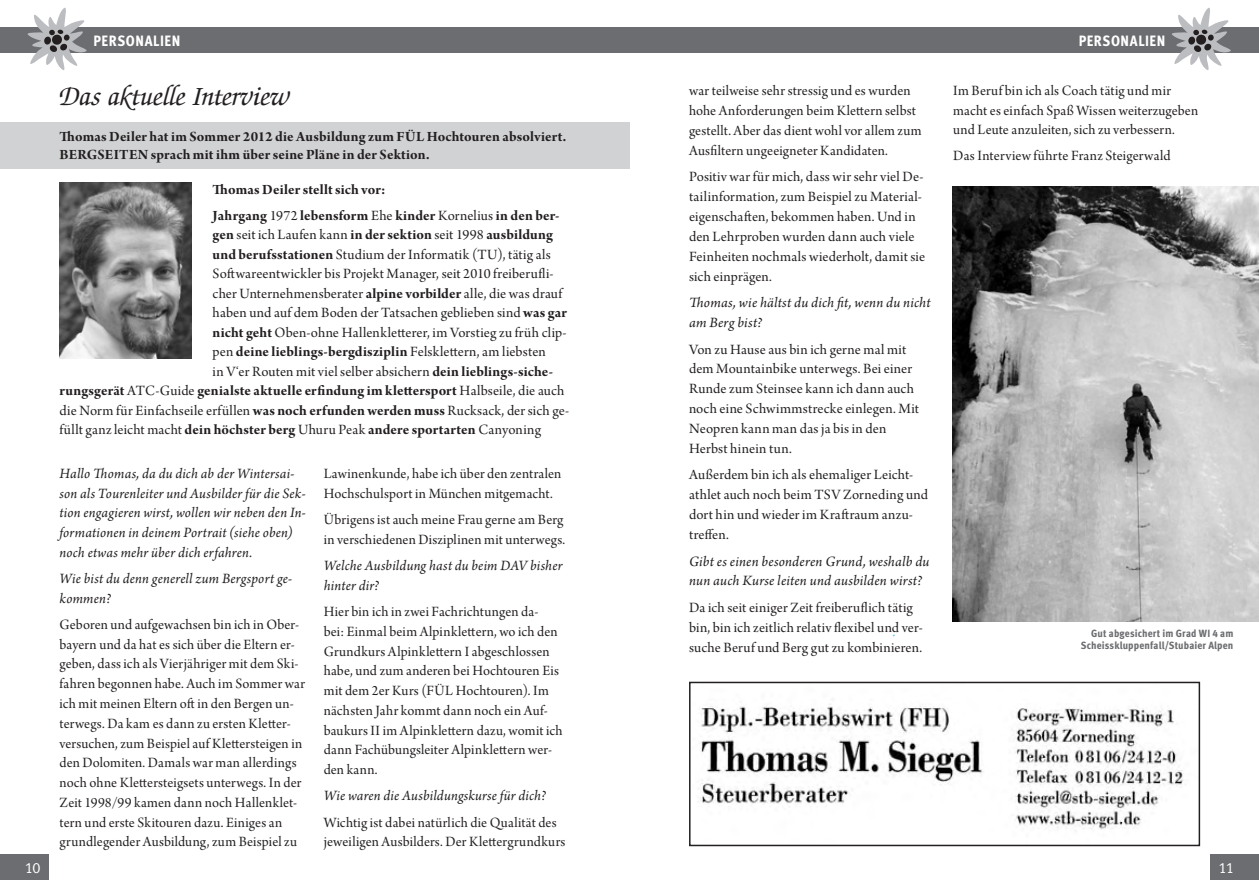
<style>
.page{position:relative;width:1259px;height:893px;background:#fff}
.page>*{position:absolute;margin:0;border:0;box-sizing:border-box;transform-origin:0 0}
.t1{font:italic 28.5px "Zapf Chancery Std";letter-spacing:.005em;color:#231f20}
.t2{font:15px/19.8px "Arno Pro Subhead";letter-spacing:.01em;color:#231f20}
.t3{font:italic 15px/19.8px "Arno Pro";letter-spacing:.015em;color:#231f20}
.t4{font:15px/25.8px "Arno Pro Bold Subhead";letter-spacing:.01em;color:#231f20}
.t5{font:15px "Meta Cond Extra Bold LF";letter-spacing:.04em;color:#fff}
.t6{font:15px "Meta Caps";color:#fff}
.t7{font:10.5px/12px "Meta Cond Extra Bold LF";letter-spacing:.01em;color:#6c6d70;text-align:right;scale:1.04 1}
.s1{font-family:"Arno Pro Subhead"}
.s2{font-family:"Arno Pro Bold Subhead"}
</style>
<div class="page">
<div style="left:0;top:855px;width:49px;height:25px;background:#6c6d70"></div>
<div style="left:1210px;top:855px;width:49px;height:25px;background:#6c6d70"></div>
<div style="left:0;top:28px;width:629px;height:25px;background:#6c6d70"></div>
<svg style="left:26px;top:7px;width:65px;height:63px"></svg>
<div style="left:629px;top:28px;width:630px;height:25px;background:#6c6d70"></div>
<svg style="left:1169px;top:8px;width:65px;height:62px"></svg>
<img style="left:952px;top:186px;width:307px;height:435px">
<div style="left:0;top:122px;width:629px;height:47px;background:#d1d2d4"></div>
<img style="left:60px;top:183px;width:131px;height:175px">
<img style="left:699px;top:704px;width:484px;height:126px">
<div style="left:689px;top:682px;width:511px;height:164px;border:2px solid #231f20"></div>
<p class="t5" style="left:94px;top:32px;width:88px">Personalien</p>
<p class="t5" style="left:1078px;top:32px;width:88px">Personalien</p>
<h1 class="t1" style="left:60px;top:82px;width:232px">Das aktuelle Interview</h1>
<p class="t4" style="left:60px;top:129px;width:508px;line-height:18px">Thomas Deiler hat im Sommer 2012 die Ausbildung zum FÜL Hochtouren absolviert.<br>BERGSEITEN sprach mit ihm über seine Pläne in der Sektion.</p>
<p class="t4" style="left:213px;top:177px;width:348px">Thomas Deiler stellt sich vor:<br>Jahrgang <span class="s1">1972</span> lebensform <span class="s1">Ehe</span> kinder <span class="s1">Kornelius</span> in den ber-</p>
<p class="t4" style="left:213px;top:223px;width:342px">gen <span class="s1">seit ich Laufen kann</span> in der sektion <span class="s1">seit 1998</span> ausbildung</p>
<p class="t2" style="left:213px;top:245px;width:356px"><span class="s2">und berufsstationen</span> Studium der Informatik (TU), tätig als Softwareentwickler bis Projekt Manager, seit 2010 freiberufli&shy;cher Unternehmensberater <span class="s2">alpine vorbilder</span> alle, die was drauf haben und auf dem Boden der Tatsachen geblieben sind <span class="s2">was gar nicht geht</span> Oben-ohne Hallenkletterer, im Vorstieg zu früh clip-</p>
<p class="t4" style="left:213px;top:340px;width:335px"><span class="s1">pen</span> deine lieblings-bergdisziplin <span class="s1">Felsklettern, am liebsten</span></p>
<p class="t2" style="left:213px;top:362px;width:342px">in V‘er Routen mit viel selber absichern <span class="s2">dein lieblings-siche-</span></p>
<p class="t4" style="left:60px;top:379px;width:506px">rungsgerät <span class="s1">ATC-Guide</span> genialste aktuelle erfindung im klettersport <span class="s1">Halbseile, die auch</span></p>
<p class="t2" style="left:60px;top:401px;width:511px">die Norm für Einfachseile erfüllen <span class="s2">was noch erfunden werden muss</span> Rucksack, der sich ge&shy;füllt ganz leicht macht <span class="s2">dein höchster berg</span> Uhuru Peak <span class="s2">andere sportarten</span> Canyoning</p>
<p class="t3" style="left:60px;top:464px;width:248px">Hallo Thomas, da du dich ab der Wintersai&shy;son als Tourenleiter und Ausbilder für die Sek&shy;tion engagieren wirst, wollen wir neben den In&shy;formationen in deinem Portrait (siehe oben) noch etwas mehr über dich erfahren.</p>
<p class="t3" style="left:60px;top:569px;width:234px">Wie bist du denn generell zum Bergsport ge&shy;kommen?</p>
<p class="t2" style="left:60px;top:615px;width:247px">Geboren und aufgewachsen bin ich in Ober&shy;bayern und da hat es sich über die Eltern er&shy;geben, dass ich als Vierjähriger mit dem Ski&shy;fahren begonnen habe. Auch im Sommer war ich mit meinen Eltern oft in den Bergen un&shy;terwegs. Da kam es dann zu ersten Kletter&shy;versuchen, zum Beispiel auf Klettersteigen in den Dolomiten. Damals war man allerdings noch ohne Klettersteigsets unterwegs. In der Zeit 1998/99 kamen dann noch Hallenklet&shy;tern und erste Skitouren dazu. Einiges an grundlegender Ausbildung, zum Beispiel zu</p>
<p class="t2" style="left:324px;top:465px;width:239px">Lawinenkunde, habe ich über den zentralen<br>Hochschulsport in München mitgemacht.</p>
<p class="t2" style="left:324px;top:510px;width:243px">Übrigens ist auch meine Frau gerne am Berg in verschiedenen Disziplinen mit unterwegs.</p>
<p class="t3" style="left:324px;top:556px;width:240px">Welche Ausbildung hast du beim DAV bisher hinter dir?</p>
<p class="t2" style="left:324px;top:602px;width:240px">Hier bin ich in zwei Fachrichtungen da&shy;bei: Einmal beim Alpinklettern, wo ich den Grundkurs Alpinklettern I abgeschlossen habe, und zum anderen bei Hochtouren Eis mit dem 2er Kurs (FÜL Hochtouren). Im nächsten Jahr kommt dann noch ein Auf&shy;baukurs II im Alpinklettern dazu, womit ich dann Fachübungsleiter Alpinklettern wer&shy;den kann.</p>
<p class="t3" style="left:324px;top:787px;width:224px">Wie waren die Ausbildungskurse für dich?</p>
<p class="t2" style="left:324px;top:813px;width:243px">Wichtig ist dabei natürlich die Qualität des jeweiligen Ausbilders. Der Klettergrundkurs</p>
<p class="t2" style="left:689px;top:82px;width:234px">war teilweise sehr stressig und es wurden hohe Anforderungen beim Klettern selbst gestellt. Aber das dient wohl vor allem zum Ausfiltern ungeeigneter Kandidaten.</p>
<p class="t2" style="left:689px;top:168px;width:238px">Positiv war für mich, dass wir sehr viel De&shy;tailinformation, zum Beispiel zu Material&shy;eigenschaften, bekommen haben. Und in den Lehrproben wurden dann auch viele Feinheiten nochmals wiederholt, damit sie sich einprägen.</p>
<p class="t3" style="left:689px;top:294px;width:243px">Thomas, wie hältst du dich fit, wenn du nicht am Berg bist?</p>
<p class="t2" style="left:689px;top:340px;width:232px">Von zu Hause aus bin ich gerne mal mit dem Mountainbike unterwegs. Bei einer Runde zum Steinsee kann ich dann auch noch eine Schwimmstrecke einlegen. Mit Neopren kann man das ja bis in den Herbst hinein tun.</p>
<p class="t2" style="left:689px;top:466px;width:240px">Außerdem bin ich als ehemaliger Leicht&shy;athlet auch noch beim TSV Zorneding und dort hin und wieder im Kraftraum anzu&shy;treffen.</p>
<p class="t3" style="left:689px;top:552px;width:242px">Gibt es einen besonderen Grund, weshalb du nun auch Kurse leiten und ausbilden wirst?</p>
<p class="t2" style="left:689px;top:598px;width:235px">Da ich seit einiger Zeit freiberuflich tätig bin, bin ich zeitlich relativ flexibel und ver&shy;suche Beruf und Berg gut zu kombinieren.</p>
<p class="t2" style="left:953px;top:82px;width:246px">Im Beruf bin ich als Coach tätig und mir macht es einfach Spaß Wissen weiterzugeben und Leute anzuleiten, sich zu verbessern.</p>
<p class="t2" style="left:953px;top:147px;width:219px">Das Interview führte Franz Steigerwald</p>
<p class="t7" style="left:1080px;top:627px;width:148px">Gut abgesichert im Grad WI 4 am<br>Scheisskluppenfall/Stubaier Alpen</p>
<p class="t6" style="left:25px;top:859px;width:17px">10</p>
<p class="t6" style="left:1218px;top:859px;width:17px">11</p>
</div>
